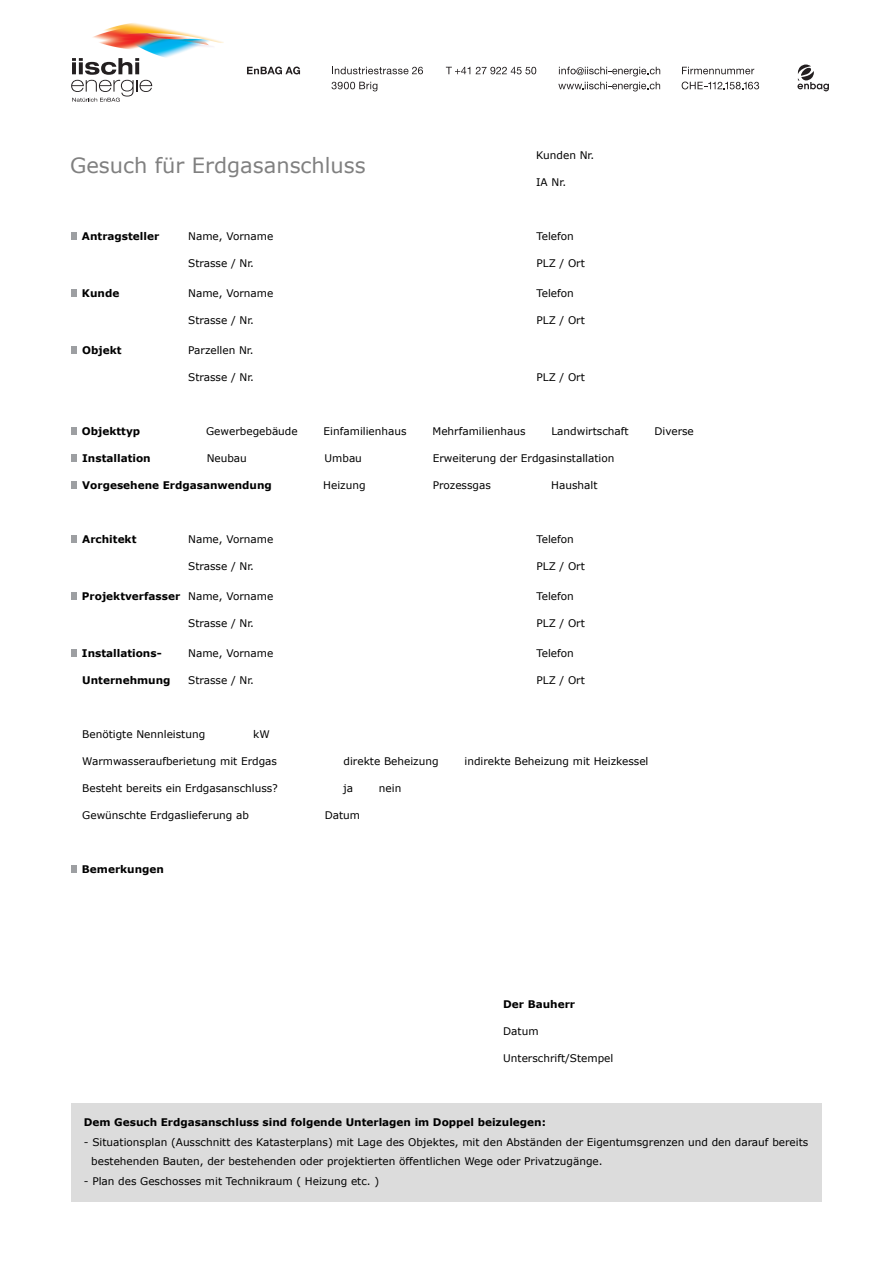
<style>
.page{position:relative;width:893px;height:1263px;background:#fff}
.page>*{position:absolute;margin:0;border:0;box-sizing:border-box;transform-origin:0 0}
.t1{font:21px "Verdana";color:#808080}
.t2{font:10.5px/19.5px "Verdana";color:#000}
.t3{font:700 10.5px "Verdana";color:#000}
.s1{font-weight:400}
</style>
<div class="page">
<div style="left:71px;top:1103px;width:751px;height:98px;background:#dcdcdc"></div>
<div style="left:71px;top:232px;width:5px;height:8px;background:#9d9fa2"></div>
<div style="left:71px;top:289px;width:5px;height:8px;background:#9d9fa2"></div>
<div style="left:71px;top:346px;width:5px;height:8px;background:#9d9fa2"></div>
<div style="left:71px;top:427px;width:5px;height:8px;background:#9d9fa2"></div>
<div style="left:71px;top:454px;width:5px;height:8px;background:#9d9fa2"></div>
<div style="left:71px;top:481px;width:5px;height:8px;background:#9d9fa2"></div>
<div style="left:71px;top:592px;width:5px;height:8px;background:#9d9fa2"></div>
<div style="left:71px;top:865px;width:5px;height:8px;background:#9d9fa2"></div>
<div style="left:71px;top:535px;width:5px;height:8px;background:#9d9fa2"></div>
<div style="left:71px;top:649px;width:5px;height:8px;background:#9d9fa2"></div>
<img style="left:93px;top:23px;width:131px;height:63px">
<svg style="left:71px;top:58px;width:81px;height:44px"></svg>
<svg style="left:247px;top:67px;width:53px;height:7px"></svg>
<svg style="left:332px;top:67px;width:91px;height:7px"></svg>
<svg style="left:332px;top:82px;width:45px;height:9px"></svg>
<svg style="left:446px;top:67px;width:24px;height:7px"></svg>
<svg style="left:476px;top:67px;width:60px;height:7px"></svg>
<svg style="left:559px;top:67px;width:101px;height:9px"></svg>
<svg style="left:558px;top:82px;width:102px;height:9px"></svg>
<svg style="left:682px;top:67px;width:72px;height:7px"></svg>
<svg style="left:682px;top:82px;width:77px;height:7px"></svg>
<svg style="left:797px;top:65px;width:32px;height:26px"></svg>
<h1 class="t1" style="left:70px;top:152px;width:297px">Gesuch für Erdgasanschluss</h1>
<p class="t2" style="left:536px;top:145px;width:60px">Kunden Nr.</p>
<p class="t2" style="left:536px;top:172px;width:31px">IA Nr.</p>
<p class="t3" style="left:82px;top:229px;width:79px">Antragsteller</p>
<p class="t2" style="left:188px;top:226px;width:87px">Name, Vorname</p>
<p class="t2" style="left:536px;top:226px;width:39px">Telefon</p>
<p class="t2" style="left:188px;top:253px;width:67px">Strasse / Nr.</p>
<p class="t2" style="left:536px;top:253px;width:50px">PLZ / Ort</p>
<p class="t3" style="left:82px;top:286px;width:39px">Kunde</p>
<p class="t2" style="left:188px;top:283px;width:87px">Name, Vorname</p>
<p class="t2" style="left:536px;top:283px;width:39px">Telefon</p>
<p class="t2" style="left:188px;top:310px;width:67px">Strasse / Nr.</p>
<p class="t2" style="left:536px;top:310px;width:50px">PLZ / Ort</p>
<p class="t3" style="left:82px;top:343px;width:41px">Objekt</p>
<p class="t2" style="left:188px;top:340px;width:67px">Parzellen Nr.</p>
<p class="t2" style="left:188px;top:367px;width:67px">Strasse / Nr.</p>
<p class="t2" style="left:536px;top:367px;width:50px">PLZ / Ort</p>
<p class="t3" style="left:82px;top:424px;width:60px">Objekttyp</p>
<p class="t2" style="left:206px;top:421px;width:93px">Gewerbegebäude</p>
<p class="t2" style="left:324px;top:421px;width:84px">Einfamilienhaus</p>
<p class="t2" style="left:432px;top:421px;width:95px">Mehrfamilienhaus</p>
<p class="t2" style="left:551px;top:421px;width:79px">Landwirtschaft</p>
<p class="t2" style="left:654px;top:421px;width:41px">Diverse</p>
<p class="t3" style="left:82px;top:451px;width:70px">Installation</p>
<p class="t2" style="left:207px;top:448px;width:42px">Neubau</p>
<p class="t2" style="left:325px;top:448px;width:39px">Umbau</p>
<p class="t2" style="left:433px;top:448px;width:183px">Erweiterung der Erdgasinstallation</p>
<p class="t3" style="left:82px;top:478px;width:191px">Vorgesehene Erdgasanwendung</p>
<p class="t2" style="left:323px;top:475px;width:44px">Heizung</p>
<p class="t2" style="left:433px;top:475px;width:60px">Prozessgas</p>
<p class="t2" style="left:551px;top:475px;width:48px">Haushalt</p>
<p class="t3" style="left:82px;top:532px;width:56px">Architekt</p>
<p class="t2" style="left:188px;top:529px;width:87px">Name, Vorname</p>
<p class="t2" style="left:536px;top:529px;width:39px">Telefon</p>
<p class="t2" style="left:188px;top:556px;width:67px">Strasse / Nr.</p>
<p class="t2" style="left:536px;top:556px;width:50px">PLZ / Ort</p>
<p class="t3" style="left:82px;top:589px;width:193px">Projektverfasser <span class="s1">Name, Vorname</span></p>
<p class="t2" style="left:536px;top:586px;width:39px">Telefon</p>
<p class="t2" style="left:188px;top:613px;width:67px">Strasse / Nr.</p>
<p class="t2" style="left:536px;top:613px;width:50px">PLZ / Ort</p>
<p class="t3" style="left:82px;top:646px;width:81px">Installations-</p>
<p class="t2" style="left:188px;top:643px;width:87px">Name, Vorname</p>
<p class="t2" style="left:536px;top:643px;width:39px">Telefon</p>
<p class="t3" style="left:82px;top:673px;width:90px">Unternehmung</p>
<p class="t2" style="left:188px;top:670px;width:67px">Strasse / Nr.</p>
<p class="t2" style="left:536px;top:670px;width:50px">PLZ / Ort</p>
<p class="t2" style="left:82px;top:724px;width:124px">Benötigte Nennleistung</p>
<p class="t2" style="left:253px;top:724px;width:18px">kW</p>
<p class="t2" style="left:82px;top:751px;width:196px">Warmwasseraufberietung mit Erdgas</p>
<p class="t2" style="left:344px;top:751px;width:97px">direkte Beheizung</p>
<p class="t2" style="left:464px;top:751px;width:186px">indirekte Beheizung mit Heizkessel</p>
<p class="t2" style="left:82px;top:778px;width:197px">Besteht bereits ein Erdgasanschluss?</p>
<p class="t2" style="left:343px;top:778px;width:11px">ja</p>
<p class="t2" style="left:379px;top:778px;width:24px">nein</p>
<p class="t2" style="left:82px;top:805px;width:168px">Gewünschte Erdgaslieferung ab</p>
<p class="t2" style="left:325px;top:805px;width:37px">Datum</p>
<p class="t3" style="left:82px;top:862px;width:84px">Bemerkungen</p>
<p class="t3" style="left:503px;top:997px;width:73px">Der Bauherr</p>
<p class="t2" style="left:503px;top:1021px;width:37px">Datum</p>
<p class="t2" style="left:503px;top:1048px;width:112px">Unterschrift/Stempel</p>
<p class="t3" style="left:84px;top:1116px;width:463px">Dem Gesuch Erdgasanschluss sind folgende Unterlagen im Doppel beizulegen:</p>
<p class="t2" style="left:91px;top:1132px;width:718px;text-indent:-7px">- Situationsplan (Ausschnitt des Katasterplans) mit Lage des Objektes, mit den Abständen der Eigentumsgrenzen und den darauf bereits bestehenden Bauten, der bestehenden oder projektierten öffentlichen Wege oder Privatzugänge.</p>
<p class="t2" style="left:84px;top:1171px;width:297px">- Plan des Geschosses mit Technikraum ( Heizung etc. )</p>
</div>
